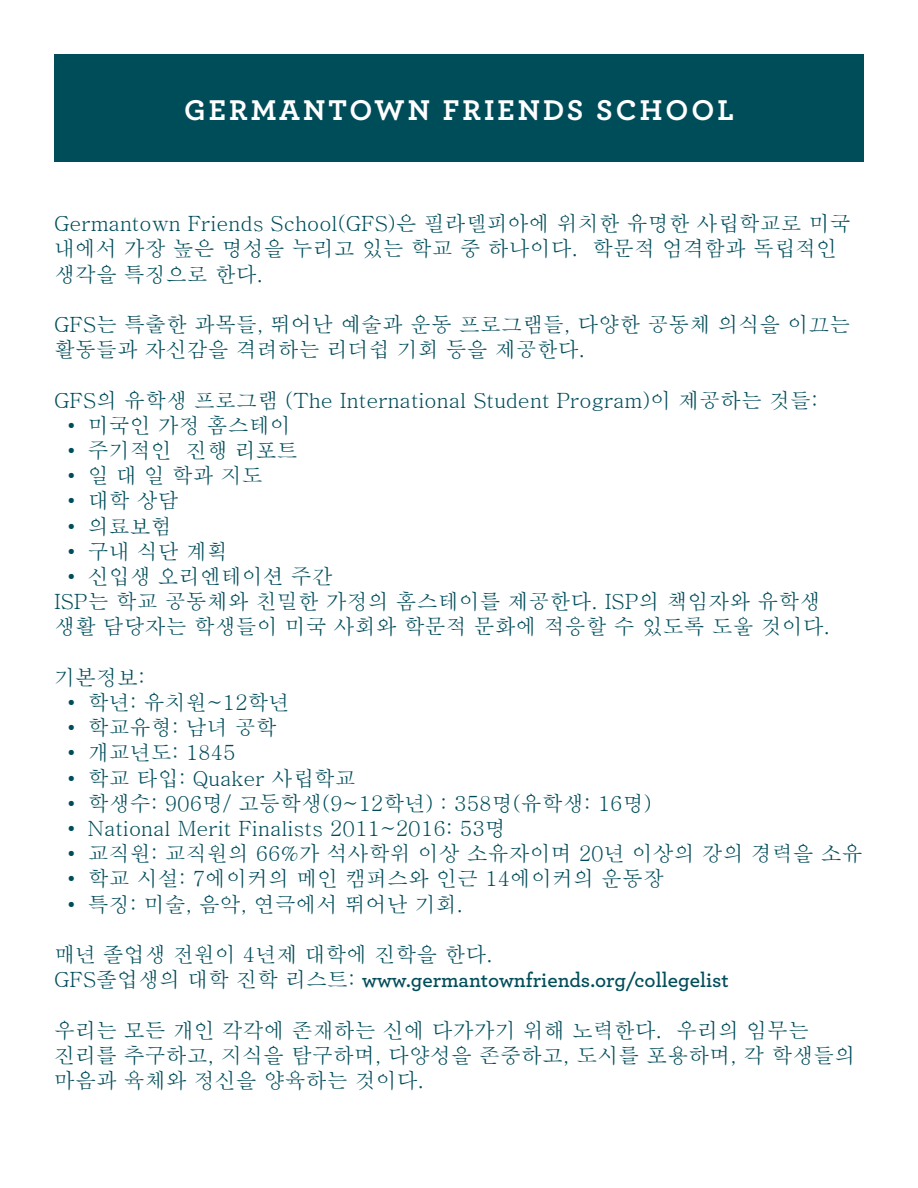
<style>
.page{position:relative;width:918px;height:1188px;background:#fff}
.page>*{position:absolute;margin:0;border:0;box-sizing:border-box;transform-origin:0 0}
.t1{font:700 30px "Archer";letter-spacing:.1em;color:#fff}
.t2{font:21px/25.2px "Batang";color:#004d5a}
.t3{font:600 21px "Archer";color:#004d5a}
.s1{font-family:"Batang";font-weight:400}
</style>
<div class="page">
<div style="left:54px;top:54px;width:810px;height:108px;background:#004d5a"></div>
<p class="t1" style="left:184px;top:86px;width:551px">GERMANTOWN FRIENDS SCHOOL</p>
<p class="t2" style="left:54px;top:211px;width:798px">Germantown Friends School(GFS)은 필라델피아에 위치한 유명한 사립학교로 미국 내에서 가장 높은 명성을 누리고 있는 학교 중 하나이다. 학문적 엄격함과 독립적인 생각을 특징으로 한다.</p>
<p class="t2" style="left:54px;top:312px;width:798px">GFS는 특출한 과목들, 뛰어난 예술과 운동 프로그램들, 다양한 공동체 의식을 이끄는 활동들과 자신감을 격려하는 리더쉽 기회 등을 제공한다.</p>
<p class="t2" style="left:54px;top:388px;width:766px">GFS의 유학생 프로그램 (The International Student Program)이 제공하는 것들:</p>
<p class="t2" style="left:68px;top:413px;width:225px">• 미국인 가정 홈스테이</p>
<p class="t2" style="left:68px;top:438px;width:232px">• 주기적인 진행 리포트</p>
<p class="t2" style="left:68px;top:463px;width:197px">• 일 대 일 학과 지도</p>
<p class="t2" style="left:68px;top:488px;width:113px">• 대학 상담</p>
<p class="t2" style="left:68px;top:514px;width:106px">• 의료보험</p>
<p class="t2" style="left:68px;top:539px;width:162px">• 구내 식단 계획</p>
<p class="t2" style="left:68px;top:564px;width:267px">• 신입생 오리엔테이션 주간</p>
<p class="t2" style="left:54px;top:589px;width:778px">ISP는 학교 공동체와 친밀한 가정의 홈스테이를 제공한다. ISP의 책임자와 유학생 생활 담당자는 학생들이 미국 사회와 학문적 문화에 적응할 수 있도록 도울 것이다.</p>
<p class="t2" style="left:54px;top:665px;width:92px">기본정보:</p>
<p class="t2" style="left:68px;top:690px;width:224px">• 학년: 유치원~12학년</p>
<p class="t2" style="left:68px;top:715px;width:211px">• 학교유형: 남녀 공학</p>
<p class="t2" style="left:68px;top:740px;width:170px">• 개교년도: 1845</p>
<p class="t2" style="left:68px;top:766px;width:290px">• 학교 타입: Quaker 사립학교</p>
<p class="t2" style="left:68px;top:791px;width:586px">• 학생수: 906명/ 고등학생(9~12학년) : 358명(유학생: 16명)</p>
<p class="t2" style="left:68px;top:816px;width:440px">• National Merit Finalists 2011~2016: 53명</p>
<p class="t2" style="left:68px;top:841px;width:797px">• 교직원: 교직원의 66%가 석사학위 이상 소유자이며 20년 이상의 강의 경력을 소유</p>
<p class="t2" style="left:68px;top:866px;width:598px">• 학교 시설: 7에이커의 메인 캠퍼스와 인근 14에이커의 운동장</p>
<p class="t2" style="left:68px;top:892px;width:397px">• 특징: 미술, 음악, 연극에서 뛰어난 기회.</p>
<p class="t2" style="left:54px;top:942px;width:440px">매년 졸업생 전원이 4년제 대학에 진학을 한다.</p>
<p class="t3" style="left:54px;top:965px;width:676px"><span class="s1">GFS졸업생의 대학 진학 리스트:</span> www.germantownfriends.org/collegelist</p>
<p class="t2" style="left:54px;top:1018px;width:803px">우리는 모든 개인 각각에 존재하는 신에 다가가기 위해 노력한다. 우리의 임무는 진리를 추구하고, 지식을 탐구하며, 다양성을 존중하고, 도시를 포용하며, 각 학생들의 마음과 육체와 정신을 양육하는 것이다.</p>
</div>
